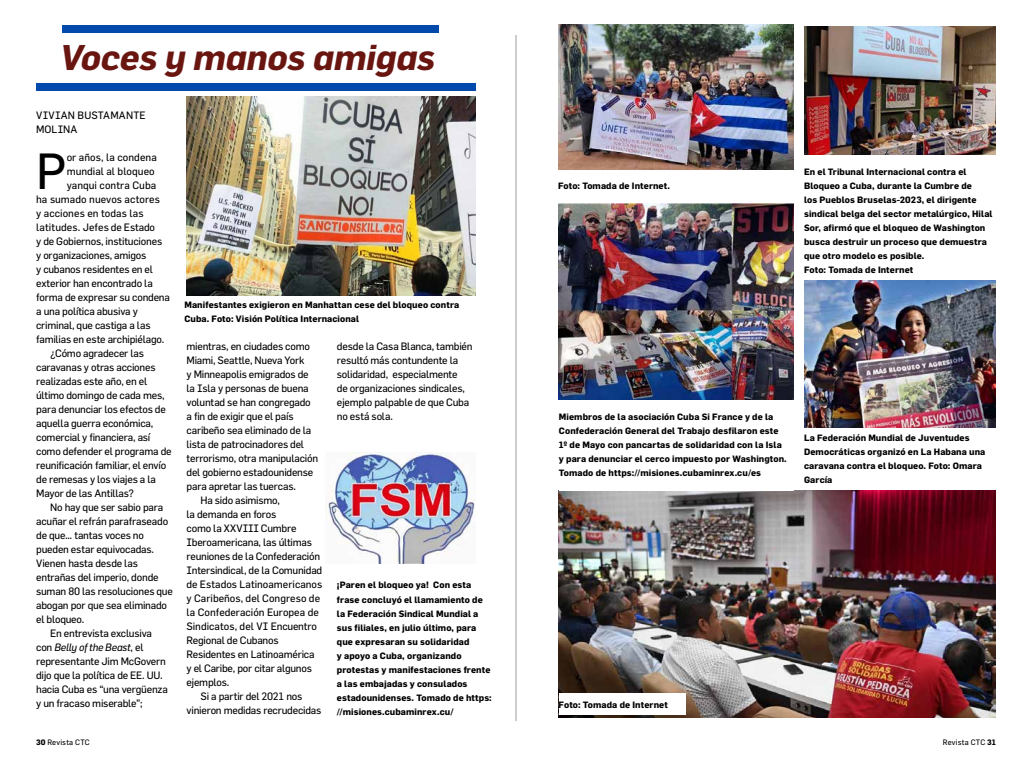
<style>
.page{position:relative;width:1032px;height:766px;background:#fff}
.page>*{position:absolute;margin:0;border:0;box-sizing:border-box;transform-origin:0 0}
.t1{font:49.8px "Flama";color:#000}
.t2{font:italic 700 35px "Flama";letter-spacing:-.005em;color:#691610}
.t3{font:10.5px/14px "Flama";letter-spacing:-.02em;color:#000}
.t4{font:10.5px "Flama";letter-spacing:.005em;color:#000}
.t5{font:10.5px "Flama";color:#000}
.t6{font:10.5px/14px "Flama";letter-spacing:.015em;color:#000}
.t7{font:italic 10.5px "Flama";letter-spacing:-.02em;color:#000}
.t8{font:700 9px/14px "Flama";letter-spacing:.01em;color:#000}
.t9{font:7.7px "Flama";letter-spacing:.02em;color:#000}
.s1{font-style:normal}
.s2{font-weight:700}
</style>
<div class="page">
<img style="left:187px;top:97px;width:288px;height:198px">
<hr style="left:515px;top:35px;width:1px;height:686px;background:#9d9d9c">
<img style="left:558px;top:490px;width:438px;height:227px">
<img style="left:804px;top:26px;width:192px;height:128px">
<img style="left:558px;top:24px;width:236px;height:146px">
<div style="left:62px;top:26px;width:376px;height:7px;background:#004aad"></div>
<div style="left:36px;top:84px;width:439px;height:7px;background:#004aad"></div>
<div style="left:559px;top:693px;width:126px;height:21px;background:#fff"></div>
<img style="left:559px;top:203px;width:235px;height:196px">
<img style="left:325px;top:452px;width:150px;height:111px">
<img style="left:804px;top:280px;width:192px;height:147px">
<h2 class="t2" style="left:60px;top:36px;width:377px">Voces y manos amigas</h2>
<p class="t6" style="left:36px;top:108px;width:111px">VIVIAN BUSTAMANTE<br>MOLINA</p>
<h1 class="t1" style="left:36px;top:141px;width:32px">P</h1>
<p class="t4" style="left:67px;top:151px;width:92px">or años, la condena</p>
<p class="t5" style="left:67px;top:165px;width:90px">mundial al bloqueo</p>
<p class="t4" style="left:67px;top:179px;width:91px">yanqui contra Cuba</p>
<p class="t4" style="left:36px;top:193px;width:125px">ha sumado nuevos actores</p>
<p class="t4" style="left:36px;top:207px;width:109px">y acciones en todas las</p>
<p class="t4" style="left:36px;top:221px;width:120px">latitudes. Jefes de Estado</p>
<p class="t3" style="left:36px;top:234px;width:127px">y de Gobiernos, instituciones</p>
<p class="t3" style="left:36px;top:248px;width:112px">y organizaciones, amigos</p>
<p class="t3" style="left:36px;top:262px;width:118px">y cubanos residentes en el</p>
<p class="t3" style="left:36px;top:276px;width:118px">exterior han encontrado la</p>
<p class="t3" style="left:36px;top:290px;width:135px">forma de expresar su condena</p>
<p class="t3" style="left:36px;top:304px;width:103px">a una política abusiva y</p>
<p class="t3" style="left:36px;top:318px;width:116px">criminal, que castiga a las</p>
<p class="t3" style="left:36px;top:332px;width:130px">familias en este archipiélago.</p>
<p class="t3" style="left:50px;top:346px;width:95px">¿Cómo agradecer las</p>
<p class="t3" style="left:36px;top:360px;width:121px">caravanas y otras acciones</p>
<p class="t3" style="left:36px;top:374px;width:113px">realizadas este año, en el</p>
<p class="t3" style="left:36px;top:388px;width:130px">último domingo de cada mes,</p>
<p class="t3" style="left:36px;top:402px;width:131px">para denunciar los efectos de</p>
<p class="t3" style="left:36px;top:416px;width:119px">aquella guerra económica,</p>
<p class="t3" style="left:36px;top:430px;width:116px">comercial y financiera, así</p>
<p class="t3" style="left:36px;top:444px;width:137px">como defender el programa de</p>
<p class="t3" style="left:36px;top:458px;width:132px">reunificación familiar, el envío</p>
<p class="t3" style="left:36px;top:472px;width:121px">de remesas y los viajes a la</p>
<p class="t3" style="left:36px;top:486px;width:99px">Mayor de las Antillas?</p>
<p class="t3" style="left:50px;top:500px;width:115px">No hay que ser sabio para</p>
<p class="t3" style="left:36px;top:514px;width:133px">acuñar el refrán parafraseado</p>
<p class="t3" style="left:36px;top:528px;width:109px">de que… tantas voces no</p>
<p class="t3" style="left:36px;top:542px;width:119px">pueden estar equivocadas.</p>
<p class="t3" style="left:36px;top:556px;width:103px">Vienen hasta desde las</p>
<p class="t3" style="left:36px;top:570px;width:124px">entrañas del imperio, donde</p>
<p class="t3" style="left:36px;top:584px;width:138px">suman 80 las resoluciones que</p>
<p class="t3" style="left:36px;top:598px;width:132px">abogan por que sea eliminado</p>
<p class="t3" style="left:36px;top:612px;width:50px">el bloqueo.</p>
<p class="t3" style="left:50px;top:626px;width:103px">En entrevista exclusiva</p>
<p class="t7" style="left:36px;top:641px;width:109px"><span class="s1">con</span> Belly of the Beast<span class="s1">, el</span></p>
<p class="t3" style="left:36px;top:654px;width:131px">representante Jim McGovern</p>
<p class="t3" style="left:36px;top:668px;width:128px">dijo que la política de EE. UU.</p>
<p class="t3" style="left:36px;top:682px;width:133px">hacia Cuba es “una vergüenza</p>
<p class="t3" style="left:36px;top:696px;width:108px">y un fracaso miserable”;</p>
<p class="t8" style="left:184px;top:298px;width:276px">Manifestantes exigieron en Manhattan cese del bloqueo contra<br>Cuba. Foto: Visión Política Internacional</p>
<p class="t3" style="left:187px;top:339px;width:125px">mientras, en ciudades como</p>
<p class="t3" style="left:187px;top:353px;width:119px">Miami, Seattle, Nueva York</p>
<p class="t3" style="left:187px;top:367px;width:124px">y Minneapolis emigrados de</p>
<p class="t3" style="left:187px;top:381px;width:124px">la Isla y personas de buena</p>
<p class="t3" style="left:187px;top:395px;width:126px">voluntad se han congregado</p>
<p class="t3" style="left:187px;top:409px;width:108px">a fin de exigir que el país</p>
<p class="t3" style="left:187px;top:423px;width:126px">caribeño sea eliminado de la</p>
<p class="t3" style="left:187px;top:437px;width:119px">lista de patrocinadores del</p>
<p class="t3" style="left:187px;top:451px;width:133px">terrorismo, otra manipulación</p>
<p class="t3" style="left:187px;top:465px;width:128px">del gobierno estadounidense</p>
<p class="t3" style="left:187px;top:479px;width:111px">para apretar las tuercas.</p>
<p class="t3" style="left:201px;top:493px;width:81px">Ha sido asimismo,</p>
<p class="t3" style="left:187px;top:507px;width:91px">la demanda en foros</p>
<p class="t3" style="left:187px;top:521px;width:111px">como la XXVIII Cumbre</p>
<p class="t3" style="left:187px;top:535px;width:127px">Iberoamericana, las últimas</p>
<p class="t3" style="left:187px;top:549px;width:135px">reuniones de la Confederación</p>
<p class="t3" style="left:187px;top:563px;width:137px">Intersindical, de la Comunidad</p>
<p class="t5" style="left:187px;top:578px;width:137px">de Estados Latinoamericanos</p>
<p class="t5" style="left:187px;top:592px;width:135px">y Caribeños, del Congreso de</p>
<p class="t5" style="left:187px;top:606px;width:134px">la Confederación Europea de</p>
<p class="t3" style="left:187px;top:619px;width:132px">Sindicatos, del VI Encuentro</p>
<p class="t3" style="left:187px;top:633px;width:94px">Regional de Cubanos</p>
<p class="t3" style="left:187px;top:647px;width:130px">Residentes en Latinoamérica</p>
<p class="t3" style="left:187px;top:661px;width:127px">y el Caribe, por citar algunos</p>
<p class="t3" style="left:187px;top:675px;width:44px">ejemplos.</p>
<p class="t3" style="left:201px;top:689px;width:103px">Si a partir del 2021 nos</p>
<p class="t3" style="left:187px;top:703px;width:136px">vinieron medidas recrudecidas</p>
<p class="t3" style="left:337px;top:339px;width:137px">desde la Casa Blanca, también resultó más contundente la solidaridad, especialmente<br>de organizaciones sindicales, ejemplo palpable de que Cuba no está sola.</p>
<p class="t8" style="left:337px;top:578px;width:156px">¡Paren el bloqueo ya! Con esta frase concluyó el llamamiento de la Federación Sindical Mundial a sus filiales, en julio último, para que expresaran su solidaridad<br>y apoyo a Cuba, organizando protestas y manifestaciones frente a las embajadas y consulados estadounidenses. Tomado de https: //misiones.cubaminrex.cu/</p>
<p class="t8" style="left:558px;top:179px;width:114px">Foto: Tomada de Internet.</p>
<p class="t8" style="left:804px;top:165px;width:190px">En el Tribunal Internacional contra el Bloqueo a Cuba, durante la Cumbre de<br>los Pueblos Bruselas-2023, el dirigente sindical belga del sector metalúrgico, Hilal Sor, afirmó que el bloqueo de Washington busca destruir un proceso que demuestra que otro modelo es posible.<br>Foto: Tomada de Internet</p>
<p class="t8" style="left:559px;top:410px;width:229px">Miembros de la asociación Cuba Si France y de la Confederación General del Trabajo desfilaron este 1º de Mayo con pancartas de solidaridad con la Isla y para denunciar el cerco impuesto por Washington.<br>Tomado de https://misiones.cubaminrex.cu/es</p>
<p class="t8" style="left:804px;top:431px;width:183px">La Federación Mundial de Juventudes<br>Democráticas organizó en La Habana una caravana contra el bloqueo. Foto: Omara<br>García</p>
<p class="t8" style="left:559px;top:697px;width:111px">Foto: Tomada de Internet</p>
<p class="t9" style="left:36px;top:737px;width:55px"><span class="s2">30</span> Revista CTC</p>
<p class="t9" style="left:943px;top:737px;width:55px">Revista CTC <span class="s2">31</span></p>
</div>
